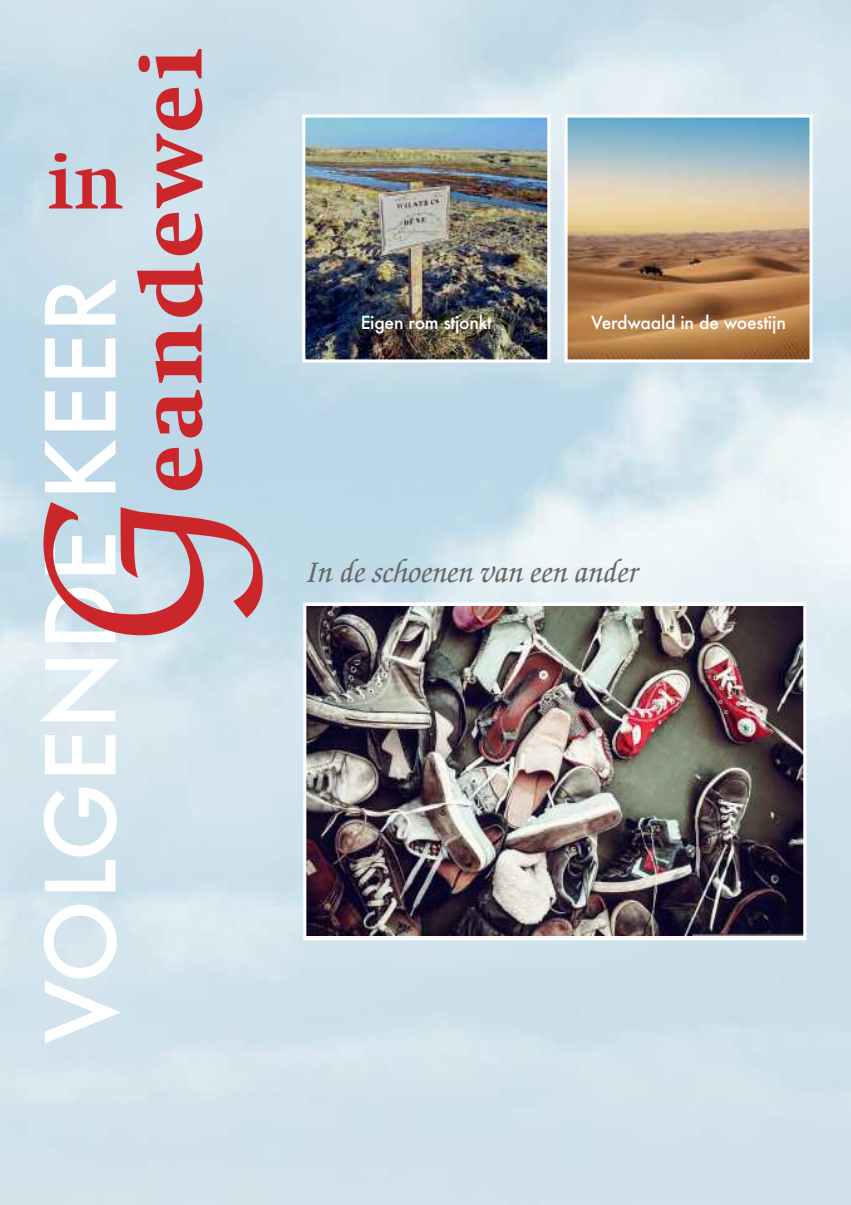
<style>
.page{position:relative;width:851px;height:1205px;background:#fff}
.page>*{position:absolute;margin:0;border:0;box-sizing:border-box;transform-origin:0 0}
.t1{font:230.12px "Apple Chancery";color:#cb262a}
.t2{font:500 93.62px "Futura";color:#fff}
.t3{font:800 91.12px "Swift";letter-spacing:.05em;color:#cb262a}
.t4{font:700 80px "Swift";color:#cb262a}
.t5{font:italic 500 32.5px "Zapf Chancery";color:#686767}
.t6{font:500 17.5px "Futura";letter-spacing:-.015em;color:#fff}
</style>
<div class="page">
<img style="left:307px;top:607px;width:495px;height:329px">
<div style="left:303px;top:602px;width:503px;height:338px;border:3px solid #fff"></div>
<img style="left:306px;top:118px;width:240px;height:240px">
<div style="left:302px;top:114px;width:248px;height:248px;border:3px solid #fff"></div>
<img style="left:568px;top:118px;width:240px;height:240px">
<div style="left:564px;top:114px;width:248px;height:248px;border:3px solid #fff"></div>
<h3 class="t3" style="left:117px;top:493px;width:446px;rotate:-90deg">eandewei</h3>
<h1 class="t1" style="left:-15px;top:651px;width:154px;rotate:-90deg">G</h1>
<h3 class="t4" style="left:47px;top:134px;width:78px">in</h3>
<h2 class="t2" style="left:28px;top:1043px;width:768px;rotate:-90deg">VOLGENDE KEER</h2>
<p class="t6" style="left:360px;top:312px;width:133px">Eigen rom stjonkt</p>
<p class="t6" style="left:591px;top:312px;width:196px">Verdwaald in de woestijn</p>
<h3 class="t5" style="left:303px;top:552px;width:334px">In de schoenen van een ander</h3>
</div>
